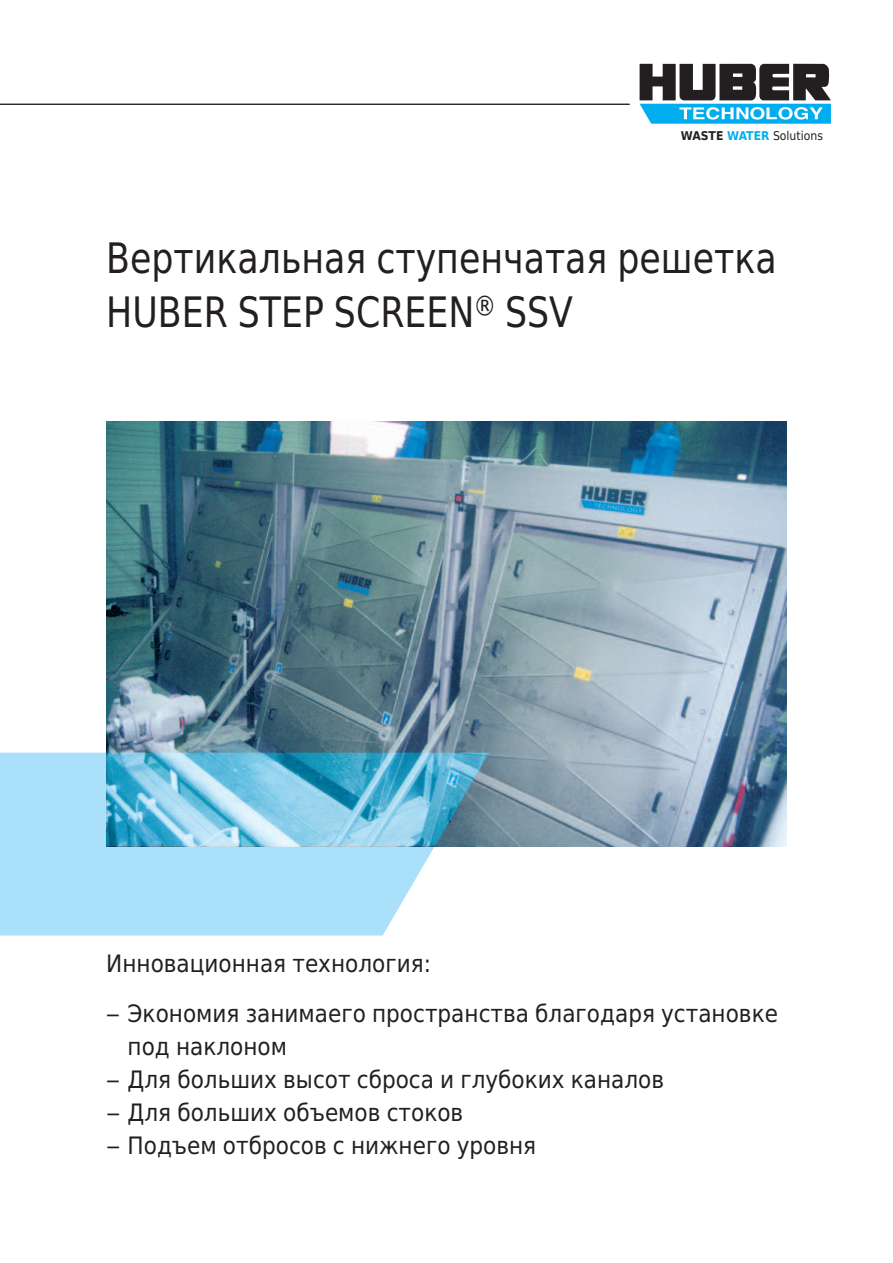
<style>
.page{position:relative;width:893px;height:1263px;background:#fff}
.page>*{position:absolute;margin:0;border:0;box-sizing:border-box;transform-origin:0 0}
.t1{font:42px/54px "Huber Tec";color:#231f20;scale:.92 1}
.t2{font:24px/33px "Huber Tec";color:#231f20}
.t3{font:12.15px "Huber Tec";color:#231f20}
.s1{font-weight:700}
.s2{font-weight:700;color:#00aeef}
</style>
<div class="page">
<svg style="left:640px;top:64px;width:191px;height:60px"></svg>
<hr style="left:0;top:104px;width:630px;height:1px;background:#231f20">
<svg style="left:0;top:753px;width:489px;height:182px;background:#b4e3f9"></svg>
<img style="left:106px;top:421px;width:681px;height:425px">
<img style="left:106px;top:753px;width:383px;height:93px">
<p class="t3" style="left:681px;top:126px;width:144px"><span class="s1">WASTE</span> <span class="s2">WATER</span> Solutions</p>
<h1 class="t1" style="left:106px;top:232px;width:730px">Вертикальная ступенчатая решетка<br>HUBER STEP SCREEN® SSV</h1>
<p class="t2" style="left:106px;top:947px;width:326px">Инновационная технология:</p>
<p class="t2" style="left:128px;top:997px;width:652px;text-indent:-21px">– Экономия занимаего пространства благодаря установке под наклоном</p>
<p class="t2" style="left:106px;top:1063px;width:559px">– Для больших высот сброса и глубоких каналов</p>
<p class="t2" style="left:106px;top:1096px;width:358px">– Для больших объемов стоков</p>
<p class="t2" style="left:106px;top:1129px;width:431px">– Подъем отбросов с нижнего уровня</p>
</div>
